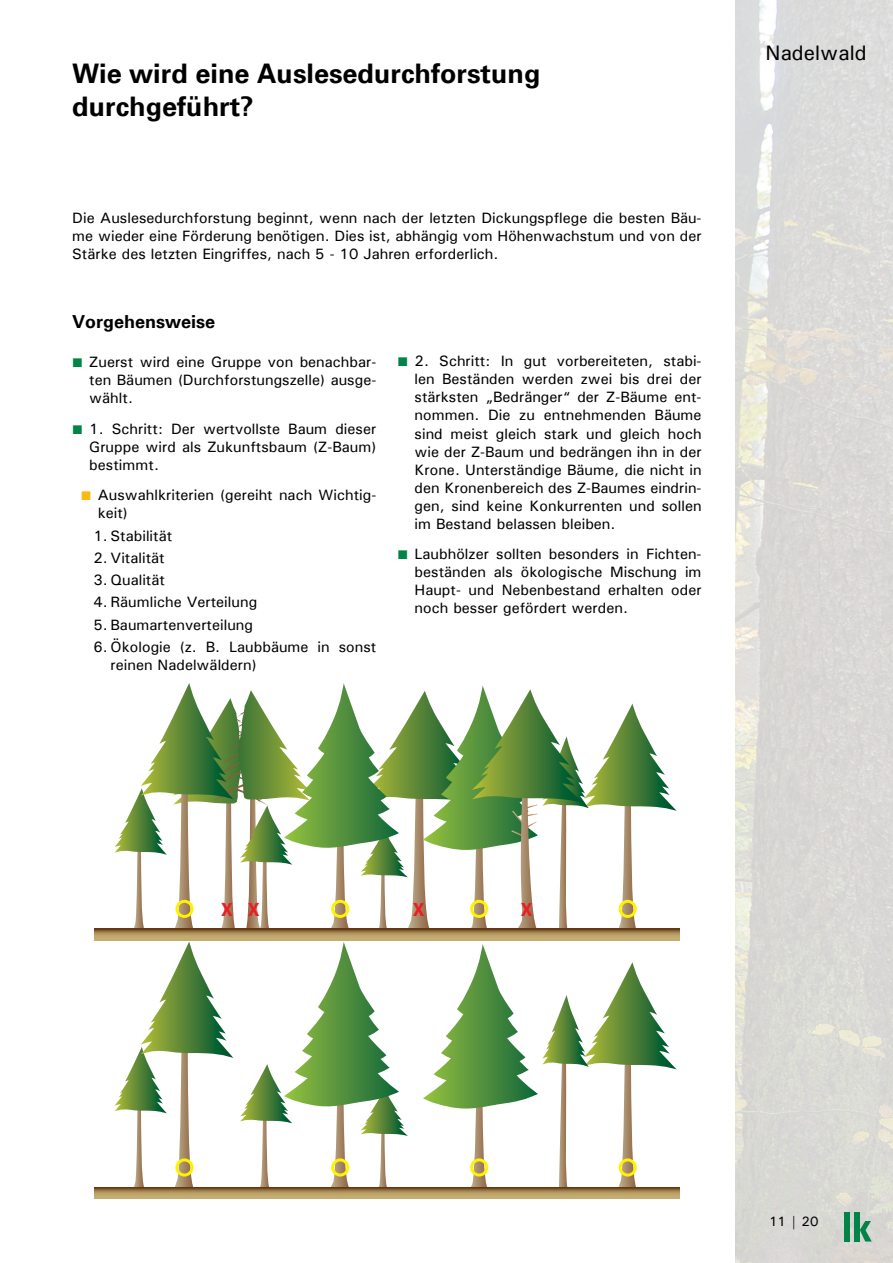
<style>
.page{position:relative;width:893px;height:1263px;background:#fff}
.page>*{position:absolute;margin:0;border:0;box-sizing:border-box;transform-origin:0 0}
.t1{font:700 27px/32.4px "Univers";color:#000}
.t2{font:500 21px "Univers";color:#000}
.t3{font:700 19.35px "Myriad Pro";color:#ed1d24}
.t4{font:700 18px "Univers";color:#000}
.t5{font:500 15px/18px "Univers";color:#000;text-align:justify}
.t6{font:500 13.5px "Univers";color:#000}
</style>
<div class="page">
<img style="left:736px;top:0;width:157px;height:1263px">
<div style="left:844px;top:1212px;width:6px;height:29px;background:#008448"></div>
<div style="left:854px;top:1212px;width:6px;height:29px;background:#008448"></div>
<svg style="left:860px;top:1221px;width:12px;height:20px"></svg>
<div style="left:94px;top:929px;width:586px;height:11px;background:#c1a86e"></div>
<svg style="left:114px;top:683px;width:563px;height:251px"></svg>
<svg style="left:94px;top:1187px;width:586px;height:12px;background:#b89c64"></svg>
<svg style="left:240px;top:942px;width:168px;height:248px"></svg>
<svg style="left:114px;top:941px;width:120px;height:248px"></svg>
<svg style="left:423px;top:944px;width:254px;height:248px"></svg>
<h1 class="t1" style="left:72px;top:59px;width:470px">Wie wird eine Auslesedurchforstung durchgeführt?</h1>
<p class="t5" style="left:72px;top:209px;width:631px">Die Auslesedurchforstung beginnt, wenn nach der letzten Dickungspflege die besten Bäu&shy;me wieder eine Förderung benötigen. Dies ist, abhängig vom Höhenwachstum und von der Stärke des letzten Eingriffes, nach 5 - 10 Jahren erforderlich.</p>
<p class="t4" style="left:72px;top:311px;width:145px">Vorgehensweise</p>
<p class="t5" style="left:89px;top:352px;width:289px">Zuerst wird eine Gruppe von benachbar&shy;ten Bäumen (Durchforstungszelle) ausge&shy;wählt.</p>
<p class="t5" style="left:89px;top:419px;width:289px">1. Schritt: Der wertvollste Baum dieser Gruppe wird als Zukunftsbaum (Z-Baum) bestimmt.</p>
<p class="t5" style="left:98px;top:486px;width:280px">Auswahlkriterien (gereiht nach Wichtig&shy;keit)</p>
<p class="t5" style="left:94px;top:526px;width:80px">1. Stabilität</p>
<p class="t5" style="left:94px;top:548px;width:73px">2. Vitalität</p>
<p class="t5" style="left:94px;top:571px;width:73px">3. Qualität</p>
<p class="t5" style="left:94px;top:593px;width:165px">4. Räumliche Verteilung</p>
<p class="t5" style="left:94px;top:615px;width:161px">5. Baumartenverteilung</p>
<p class="t5" style="left:111px;top:637px;width:267px;text-indent:-17px">6. Ökologie (z. B. Laubbäume in sonst reinen Nadelwäldern)</p>
<p class="t5" style="left:415px;top:352px;width:289px">2. Schritt: In gut vorbereiteten, stabi&shy;len Beständen werden zwei bis drei der stärksten „Bedränger“ der Z-Bäume ent&shy;nommen. Die zu entnehmenden Bäume sind meist gleich stark und gleich hoch wie der Z-Baum und bedrängen ihn in der Krone. Unterständige Bäume, die nicht in den Kronenbereich des Z-Baumes eindrin&shy;gen, sind keine Konkurrenten und sollen im Bestand belassen bleiben.</p>
<p class="t5" style="left:415px;top:545px;width:289px">Laubhölzer sollten besonders in Fichten&shy;beständen als ökologische Mischung im Haupt- und Nebenbestand erhalten oder noch besser gefördert werden.</p>
<h2 class="t2" style="left:766px;top:40px;width:103px">Nadelwald</h2>
<p class="t3" style="left:221px;top:896px;width:40px">X X</p>
<p class="t3" style="left:413px;top:896px;width:13px">X</p>
<p class="t3" style="left:521px;top:896px;width:13px">X</p>
<p class="t6" style="left:769px;top:1212px;width:51px">11 | 20</p>
</div>
